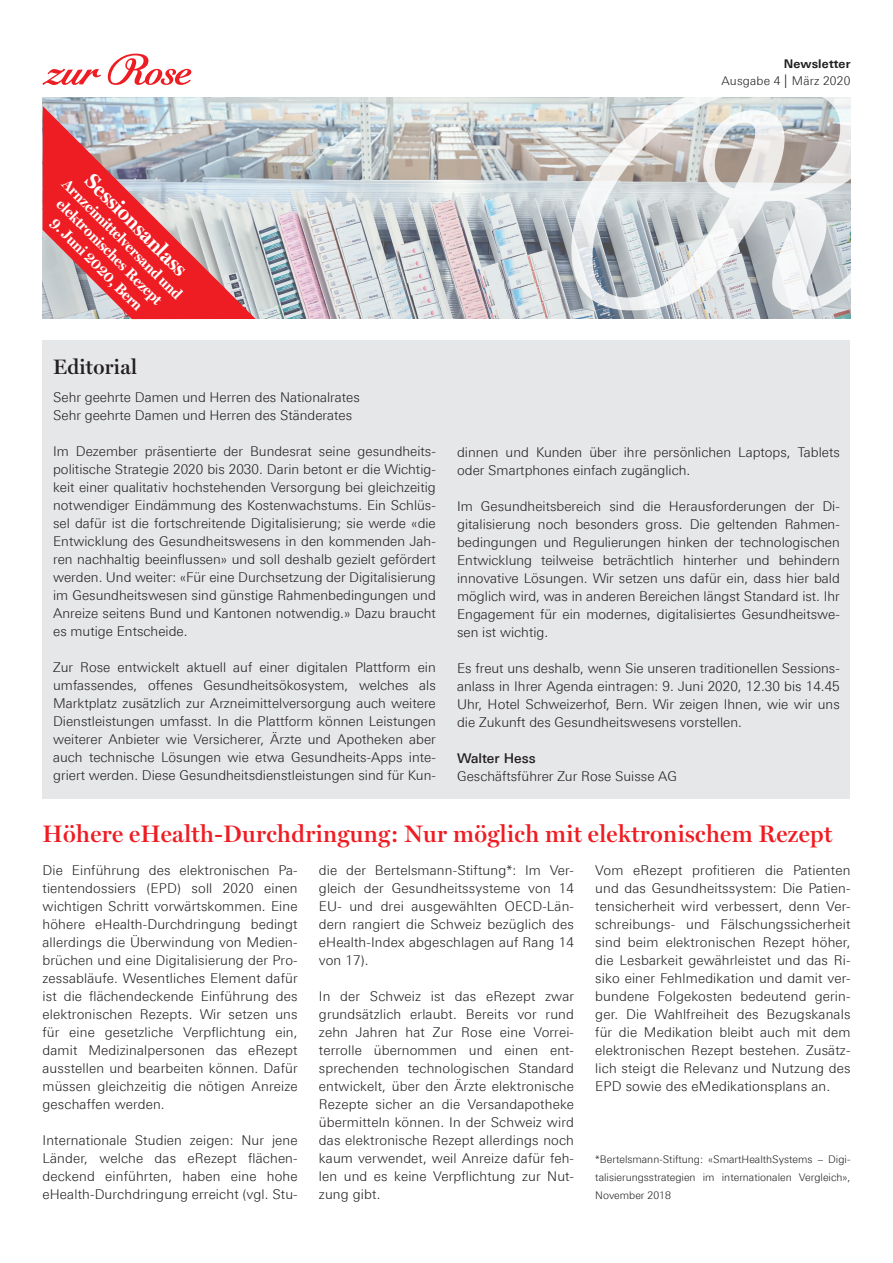
<style>
.page{position:relative;width:893px;height:1263px;background:#fff}
.page>*{position:absolute;margin:0;border:0;box-sizing:border-box;transform-origin:0 0}
.t1{font:600 24px "Miller Display";letter-spacing:.015em;color:#ee1d23}
.t2{font:700 21px "Miller Display";color:#fff}
.t3{font:600 21px "Miller Display";letter-spacing:.015em;color:#231f20}
.t4{font:700 15px "Miller Display";color:#fff}
.t5{font:300 13.5px/18px "Linotype Univers 330";color:#231f20;text-align:justify}
.t6{font:500 13.5px "Linotype Univers 530";color:#231f20}
.t7{font:300 12px "Linotype Univers 330";letter-spacing:.015em;color:#231f20}
.t8{font:700 12px "Linotype Univers 630";letter-spacing:.015em;color:#231f20}
.t9{font:300 10.5px/18px "Linotype Univers 330";color:#231f20;text-align:justify}
.s1{font-size:13.5px}
</style>
<div class="page">
<div style="left:43px;top:340px;width:807px;height:458px;background:#e6e7e9"></div>
<svg style="left:43px;top:69px;width:58px;height:16px"></svg>
<svg style="left:108px;top:54px;width:83px;height:31px"></svg>
<img style="left:43px;top:98px;width:807px;height:221px">
<svg style="left:571px;top:98px;width:279px;height:212px"></svg>
<svg style="left:43px;top:106px;width:213px;height:213px;background:#d28186"></svg>
<p class="t8" style="left:784px;top:56px;width:68px">Newsletter</p>
<p class="t7" style="left:722px;top:74px;width:130px">Ausgabe 4 <span class="s1">|</span> März 2020</p>
<p class="t2" style="left:98px;top:168px;width:136px;rotate:45deg">Sessionsanlass</p>
<p class="t4" style="left:71px;top:175px;width:164px;rotate:45deg">Arnzeimittelversand und</p>
<p class="t4" style="left:66px;top:195px;width:144px;rotate:45deg">elektronisches Rezept</p>
<p class="t4" style="left:60px;top:214px;width:125px;rotate:45deg">9. Juni 2020, Bern</p>
<p class="t3" style="left:53px;top:354px;width:85px">Editorial</p>
<p class="t5" style="left:53px;top:388px;width:308px">Sehr geehrte Damen und Herren des Nationalrates</p>
<p class="t5" style="left:53px;top:406px;width:301px">Sehr geehrte Damen und Herren des Ständerates</p>
<p class="t5" style="left:53px;top:442px;width:384px">Im Dezember präsentierte der Bundesrat seine gesundheits&shy;politische Strategie 2020 bis 2030. Darin betont er die Wichtig&shy;keit einer qualitativ hochstehenden Versorgung bei gleichzeitig notwendiger Eindämmung des Kostenwachstums. Ein Schlüs&shy;sel dafür ist die fortschreitende Digitalisierung; sie werde «die Entwicklung des Gesundheitswesens in den kommenden Jah&shy;ren nachhaltig beeinflussen» und soll deshalb gezielt gefördert werden. Und weiter: «Für eine Durchsetzung der Digitalisierung im Gesundheitswesen sind günstige Rahmenbedingungen und Anreize seitens Bund und Kantonen notwendig.» Dazu braucht es mutige Entscheide.</p>
<p class="t5" style="left:53px;top:658px;width:384px">Zur Rose entwickelt aktuell auf einer digitalen Plattform ein umfassendes, offenes Gesundheitsökosystem, welches als Marktplatz zusätzlich zur Arzneimittelversorgung auch weitere Dienstleistungen umfasst. In die Plattform können Leistungen weiterer Anbieter wie Versicherer, Ärzte und Apotheken aber auch technische Lösungen wie etwa Gesundheits-Apps inte&shy;griert werden. Diese Gesundheitsdienstleistungen sind für Kun-</p>
<p class="t5" style="left:457px;top:443px;width:384px">dinnen und Kunden über ihre persönlichen Laptops, Tablets oder Smartphones einfach zugänglich.</p>
<p class="t5" style="left:457px;top:497px;width:384px">Im Gesundheitsbereich sind die Herausforderungen der Di&shy;gitalisierung noch besonders gross. Die geltenden Rahmen&shy;bedingungen und Regulierungen hinken der technologischen Entwicklung teilweise beträchtlich hinterher und behindern innovative Lösungen. Wir setzen uns dafür ein, dass hier bald möglich wird, was in anderen Bereichen längst Standard ist. Ihr Engagement für ein modernes, digitalisiertes Gesundheitswe&shy;sen ist wichtig.</p>
<p class="t5" style="left:457px;top:659px;width:384px">Es freut uns deshalb, wenn Sie unseren traditionellen Sessions&shy;anlass in Ihrer Agenda eintragen: 9. Juni 2020, 12.30 bis 14.45<br>Uhr, Hotel Schweizerhof, Bern. Wir zeigen Ihnen, wie wir uns die Zukunft des Gesundheitswesens vorstellen.</p>
<p class="t6" style="left:457px;top:750px;width:80px">Walter Hess</p>
<p class="t5" style="left:457px;top:767px;width:221px">Geschäftsführer Zur Rose Suisse AG</p>
<p class="t1" style="left:43px;top:819px;width:791px">Höhere eHealth-Durchdringung: Nur möglich mit elektronischem Rezept</p>
<p class="t5" style="left:43px;top:861px;width:257px">Die Einführung des elektronischen Pa&shy;tientendossiers (EPD) soll 2020 einen wichtigen Schritt vorwärtskommen. Eine höhere eHealth-Durchdringung bedingt allerdings die Überwindung von Medien&shy;brüchen und eine Digitalisierung der Pro&shy;zessabläufe. Wesentliches Element dafür ist die flächendeckende Einführung des elektronischen Rezepts. Wir setzen uns für eine gesetzliche Verpflichtung ein, damit Medizinalpersonen das eRezept ausstellen und bearbeiten können. Dafür müssen gleichzeitig die nötigen Anreize geschaffen werden.</p>
<p class="t5" style="left:43px;top:1131px;width:257px">Internationale Studien zeigen: Nur jene Länder, welche das eRezept flächen&shy;deckend einführten, haben eine hohe eHealth-Durchdringung erreicht (vgl. Stu-</p>
<p class="t5" style="left:319px;top:861px;width:257px">die der Bertelsmann-Stiftung*: Im Ver&shy;gleich der Gesundheitssysteme von 14<br>EU- und drei ausgewählten OECD-Län&shy;dern rangiert die Schweiz bezüglich des eHealth-Index abgeschlagen auf Rang 14 von 17).</p>
<p class="t5" style="left:319px;top:987px;width:257px">In der Schweiz ist das eRezept zwar grundsätzlich erlaubt. Bereits vor rund zehn Jahren hat Zur Rose eine Vorrei&shy;terrolle übernommen und einen ent&shy;sprechenden technologischen Standard entwickelt, über den Ärzte elektronische Rezepte sicher an die Versandapotheke übermitteln können. In der Schweiz wird das elektronische Rezept allerdings noch kaum verwendet, weil Anreize dafür feh&shy;len und es keine Verpflichtung zur Nut&shy;zung gibt.</p>
<p class="t5" style="left:595px;top:861px;width:257px">Vom eRezept profitieren die Patienten und das Gesundheitssystem: Die Patien&shy;tensicherheit wird verbessert, denn Ver&shy;schreibungs- und Fälschungssicherheit sind beim elektronischen Rezept höher, die Lesbarkeit gewährleistet und das Ri&shy;siko einer Fehlmedikation und damit ver&shy;bundene Folgekosten bedeutend gerin&shy;ger. Die Wahlfreiheit des Bezugskanals für die Medikation bleibt auch mit dem elektronischen Rezept bestehen. Zusätz&shy;lich steigt die Relevanz und Nutzung des EPD sowie des eMedikationsplans an.</p>
<p class="t9" style="left:595px;top:1150px;width:257px">*Bertelsmann-Stiftung: «SmartHealthSystems – Digi&shy;talisierungsstrategien im internationalen Vergleich», November 2018</p>
</div>
